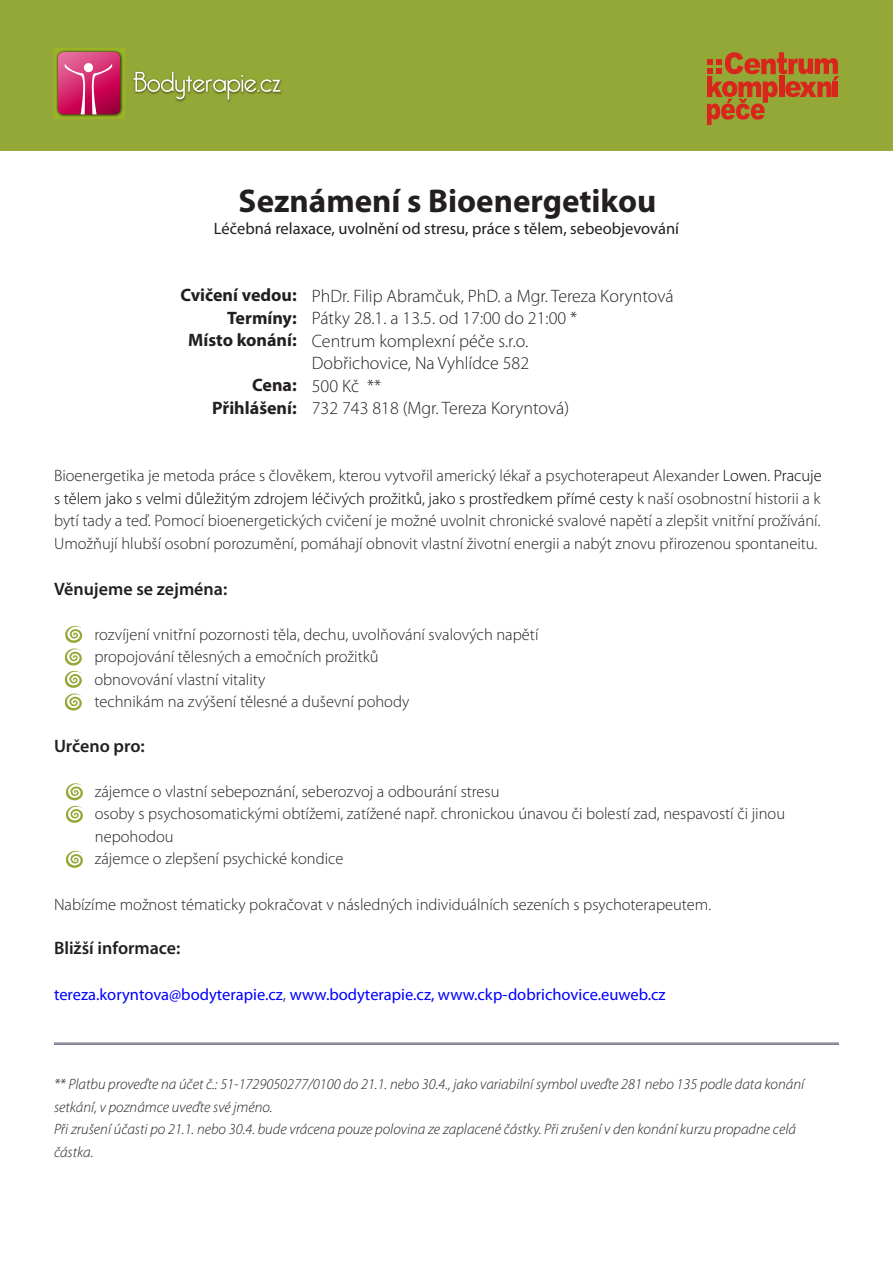
<style>
.page{position:relative;width:893px;height:1263px;background:#fff}
.page>*{position:absolute;margin:0;border:0;box-sizing:border-box;transform-origin:0 0}
.t1{font:700 33px "Myriad Pro";color:#231f20}
.t2{font:300 18px "Myriad Pro";color:#231f20}
.t3{font:700 18px "Myriad Pro";color:#231f20}
.t4{font:600 18px "Myriad Pro";color:#231f20}
.t5{font:300 16.5px/22.5px "Myriad Pro";color:#231f20;text-align:justify}
.t6{font:16.5px "Myriad Pro";color:#00f}
.t7{font:16.5px "Myriad Pro";color:#231f20}
.t8{font:italic 300 15px/22.5px "Myriad Pro";color:#231f20}
.s1{color:#000}
.s2{color:#3853a3}
</style>
<div class="page">
<div style="left:0;top:0;width:893px;height:150px;background:#93a837"></div>
<hr style="left:54px;top:1043px;width:785px;height:1px;background:#002">
<hr style="left:54px;top:1044px;width:785px;height:1px;background:#002">
<svg style="left:707px;top:52px;width:132px;height:73px"></svg>
<img style="left:132px;top:71px;width:150px;height:31px">
<svg style="left:133px;top:72px;width:147px;height:28px"></svg>
<img style="left:54px;top:48px;width:71px;height:71px">
<svg style="left:58px;top:52px;width:62px;height:62px;background:#d23976"></svg>
<svg style="left:65px;top:626px;width:18px;height:85px"></svg>
<svg style="left:66px;top:783px;width:17px;height:17px"></svg>
<svg style="left:66px;top:806px;width:17px;height:17px"></svg>
<svg style="left:66px;top:851px;width:17px;height:17px"></svg>
<p class="t1" style="left:239px;top:179px;width:419px">Seznámení s Bioenergetikou</p>
<p class="t7" style="left:214px;top:219px;width:467px">Léčebná relaxace, uvolnění od stresu, práce s tělem, sebeobjevování</p>
<p class="t3" style="left:181px;top:284px;width:118px">Cvičení vedou:</p>
<p class="t3" style="left:227px;top:306px;width:71px">Termíny:</p>
<p class="t3" style="left:188px;top:329px;width:110px">Místo konání:</p>
<p class="t3" style="left:252px;top:374px;width:46px">Cena:</p>
<p class="t3" style="left:212px;top:396px;width:86px">Přihlášení:</p>
<p class="t2" style="left:312px;top:285px;width:363px">PhDr. Filip Abramčuk, PhD. a Mgr. Tereza Koryntová</p>
<p class="t2" style="left:312px;top:307px;width:267px">Pátky 28.1. a 13.5. od 17:00 do 21:00 *</p>
<p class="t2" style="left:312px;top:330px;width:218px">Centrum komplexní péče s.r.o.</p>
<p class="t2" style="left:312px;top:352px;width:219px">Dobřichovice, Na Vyhlídce 582</p>
<p class="t2" style="left:312px;top:375px;width:71px">500 Kč **</p>
<p class="t2" style="left:312px;top:397px;width:259px">732 743 818 (Mgr. Tereza Koryntová)</p>
<p class="t5" style="left:54px;top:464px;width:769px">Bioenergetika je metoda práce s člověkem, kterou vytvořil americký lékař a psychoterapeut Alexander <span class="s1">Lowen. Pracuje s tělem jako s velmi důležitým zdrojem léčivých prožitků, jako s prostředkem přímé cesty</span> k naší osobnostní historii a k bytí tady a teď. Pomocí bioenergetických cvičení je možné uvolnit chronické svalové napětí a zlepšit vnitřní prožívání.<br>Umožňují hlubší osobní porozumění, pomáhají obnovit vlastní životní energii a nabýt znovu přirozenou spontaneitu.</p>
<p class="t4" style="left:54px;top:577px;width:175px">Věnujeme se zejména:</p>
<p class="t5" style="left:94px;top:623px;width:446px">rozvíjení vnitřní pozornosti těla, dechu, uvolňování svalových napětí</p>
<p class="t5" style="left:94px;top:645px;width:286px">propojování tělesných a emočních prožitků</p>
<p class="t5" style="left:94px;top:668px;width:172px">obnovování vlastní vitality</p>
<p class="t5" style="left:94px;top:690px;width:316px">technikám na zvýšení tělesné a duševní pohody</p>
<p class="t4" style="left:54px;top:734px;width:92px">Určeno pro:</p>
<p class="t5" style="left:95px;top:780px;width:406px">zájemce o vlastní sebepoznání, seberozvoj a odbourání stresu</p>
<p class="t5" style="left:95px;top:802px;width:692px">osoby s psychosomatickými obtížemi, zatížené např. chronickou únavou či bolestí zad, nespavostí či jinou nepohodou</p>
<p class="t5" style="left:95px;top:847px;width:250px">zájemce o zlepšení psychické kondice</p>
<p class="t5" style="left:54px;top:893px;width:659px">Nabízíme možnost tématicky pokračovat v následných individuálních sezeních s psychoterapeutem.</p>
<p class="t4" style="left:54px;top:937px;width:128px">Bližší informace:</p>
<p class="t6" style="left:54px;top:984px;width:613px">tereza.koryntova@bodyterapie.cz<span class="s2">,</span> www.bodyterapie.cz, www.ckp-dobrichovice.euweb.cz</p>
<p class="t8" style="left:54px;top:1073px;width:752px">** Platbu proveďte na účet č.: 51-1729050277/0100 do 21.1. nebo 30.4., jako variabilní symbol uveďte 281 nebo 135 podle data konání setkání, v poznámce uveďte své jméno.</p>
<p class="t8" style="left:54px;top:1118px;width:743px">Při zrušení účasti po 21.1. nebo 30.4. bude vrácena pouze polovina ze zaplacené částky. Při zrušení v den konání kurzu propadne celá částka.</p>
</div>
